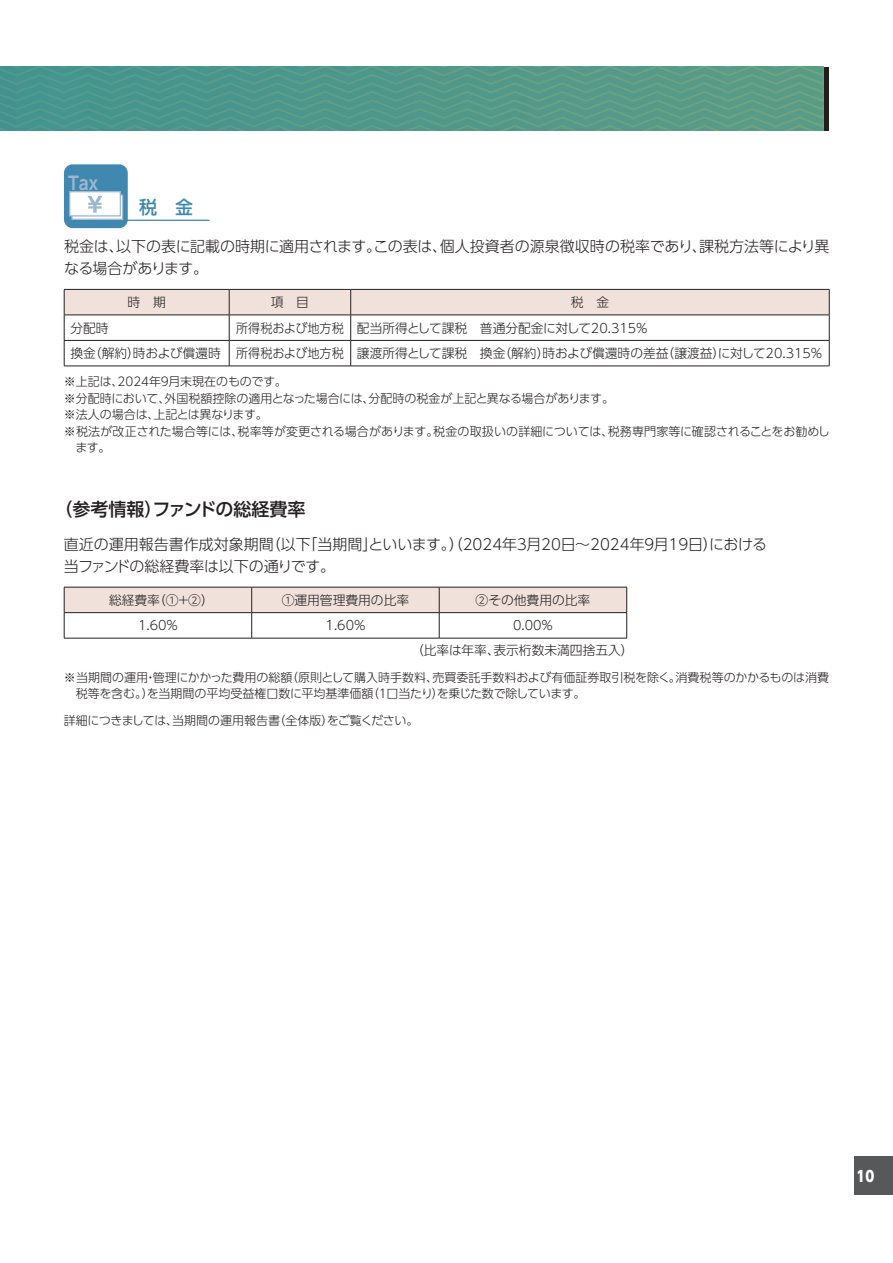
<style>
.page{position:relative;width:893px;height:1263px;background:#fff}
.page>*{position:absolute;margin:0;border:0;box-sizing:border-box;transform-origin:0 0}
.t1{font:500 18px "UD Shin Go Pro";color:#231f20}
.t2{font:700 18px "UD Shin Go NT Pro De";color:#9cb8d1;scale:.9 1}
.t3{font:500 18px "UD Shin Go Pro";color:#4088b0}
.t4{font:300 15px/21.8px "UD Shin Go Pro";color:#231f20}
.t5{font:800 15px "UD Shin Go Pro";color:#fff;scale:.9 1}
.t6{font:300 12.75px/25.5px "UD Shin Go Pro";color:#231f20;scale:.95 1}
.t7{font:300 12.75px/24.5px "UD Shin Go Pro";color:#231f20}
.t8{font:300 12px/16.5px "UD Shin Go Pro";color:#231f20}
.t9{font:300 12px "UD Shin Go Pro";letter-spacing:-.02em;color:#231f20}
</style>
<div class="page">
<div style="left:855px;top:1157px;width:38px;height:38px;background:#57585a"></div>
<svg style="left:0;top:67px;width:823px;height:63px;background:#539889"></svg>
<hr style="left:825px;top:67px;width:4px;height:63px;background:#231f20">
<hr style="left:115px;top:220px;width:94px;height:1px;background:#4088b0">
<div style="left:64px;top:164px;width:64px;height:64px;background:#4088b0;border-radius:9px"></div>
<div style="left:72px;top:195px;width:51px;height:24px;background:#fff"></div>
<div style="left:71px;top:194px;width:52px;height:26px;border:1px solid #9cb8d1"></div>
<div style="left:70px;top:192px;width:50px;height:24px;background:#fff"></div>
<div style="left:69px;top:191px;width:52px;height:26px;border:1px solid #9cb8d1"></div>
<svg style="left:87px;top:196px;width:16px;height:17px"></svg>
<hr style="left:64px;top:366px;width:165px;height:1px;background:#231f20">
<hr style="left:229px;top:366px;width:122px;height:1px;background:#231f20">
<svg style="left:64px;top:289px;width:766px;height:77px"></svg>
<hr style="left:351px;top:366px;width:478px;height:1px;background:#231f20">
<svg style="left:64px;top:587px;width:563px;height:51px"></svg>
<hr style="left:64px;top:638px;width:188px;height:1px;background:#231f20">
<hr style="left:252px;top:638px;width:187px;height:1px;background:#231f20">
<hr style="left:439px;top:638px;width:188px;height:1px;background:#231f20">
<h1 class="t2" style="left:68px;top:168px;width:35px">Tax</h1>
<h1 class="t3" style="left:139px;top:192px;width:55px">税　金</h1>
<p class="t4" style="left:64px;top:235px;width:767px">税金は、以下の表に記載の時期に適用されます。この表は、個人投資者の源泉徴収時の税率であり、課税方法等により異なる場合があります。</p>
<p class="t7" style="left:128px;top:289px;width:40px">時　期</p>
<p class="t7" style="left:271px;top:289px;width:40px">項　目</p>
<p class="t7" style="left:571px;top:289px;width:40px">税　金</p>
<p class="t7" style="left:70px;top:315px;width:40px">分配時</p>
<p class="t6" style="left:70px;top:314px;width:794px;text-indent:166px">所得税および地方税 配当所得として課税　普通分配金に対して20.315％<br>換金（解約）時および償還時 所得税および地方税 譲渡所得として課税　換金（解約）時および償還時の差益（譲渡益）に対して20.315％</p>
<p class="t8" style="left:64px;top:373px;width:224px">※上記は、2024年９月末現在のものです。</p>
<p class="t8" style="left:64px;top:390px;width:552px">※分配時において、外国税額控除の適用となった場合には、分配時の税金が上記と異なる場合があります。</p>
<p class="t9" style="left:64px;top:405px;width:205px">※法人の場合は、上記とは異なります。</p>
<p class="t8" style="left:64px;top:423px;width:767px">※税法が改正された場合等には、税率等が変更される場合があります。税金の取扱いの詳細については、税務専門家等に確認されることをお勧めし</p>
<p class="t8" style="left:76px;top:439px;width:37px">ます。</p>
<h1 class="t1" style="left:55px;top:494px;width:252px">（参考情報）ファンドの総経費率</h1>
<p class="t4" style="left:64px;top:533px;width:705px">直近の運用報告書作成対象期間（以下「当期間」といいます。）（2024年３月20日～2024年９月19日）における当ファンドの総経費率は以下の通りです。</p>
<p class="t7" style="left:109px;top:587px;width:106px">総経費率（①＋②）</p>
<p class="t7" style="left:282px;top:587px;width:129px">①運用管理費用の比率</p>
<p class="t7" style="left:476px;top:587px;width:116px">②その他費用の比率</p>
<p class="t7" style="left:138px;top:613px;width:42px">1.60％</p>
<p class="t7" style="left:326px;top:613px;width:42px">1.60％</p>
<p class="t7" style="left:411px;top:613px;width:224px;text-indent:102px">0.00％<br>（比率は年率、表示桁数未満四捨五入）</p>
<p class="t8" style="left:76px;top:668px;width:755px;text-indent:-12px">※当期間の運用・管理にかかった費用の総額（原則として購入時手数料、売買委託手数料および有価証券取引税を除く。消費税等のかかるものは消費税等を含む。）を当期間の平均受益権口数に平均基準価額（１口当たり）を乗じた数で除しています。</p>
<p class="t8" style="left:64px;top:712px;width:356px">詳細につきましては、当期間の運用報告書（全体版）をご覧ください。</p>
<p class="t5" style="left:856px;top:1163px;width:21px">10</p>
</div>
